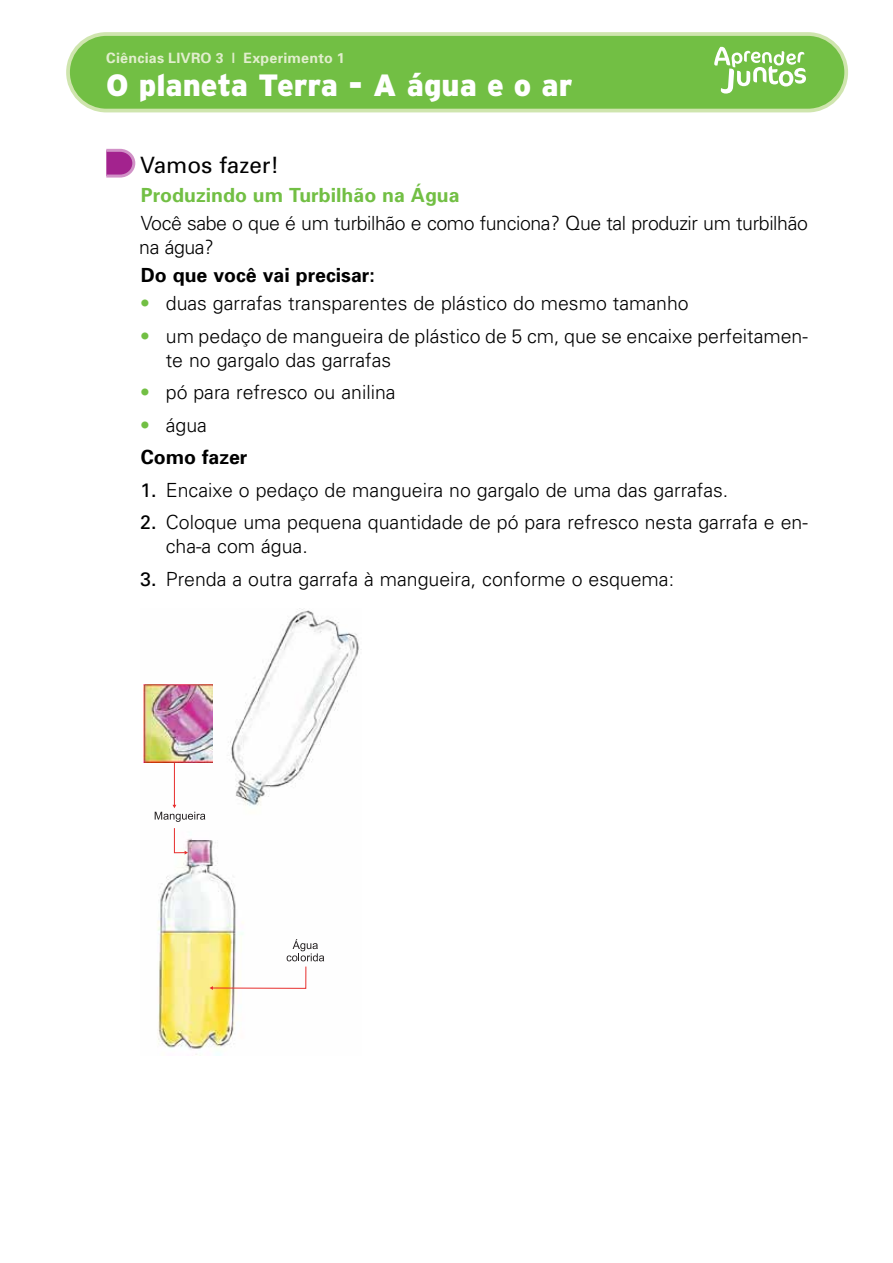
<style>
.page{position:relative;width:893px;height:1263px;background:#fff}
.page>*{position:absolute;margin:0;border:0;box-sizing:border-box;transform-origin:0 0}
.t1{font:900 30.75px "Interstate";color:#fff}
.t2{font:22.5px "Univers";color:#000}
.t3{font:300 19.5px/24px "Univers";color:#000}
.t4{font:300 19.5px/24px "Univers";letter-spacing:-.02em;color:#000}
.t5{font:700 19.5px/32.5px "Univers";color:#000}
.t6{font:700 19.5px "Univers";color:#72bf44}
.t7{font:700 14.25px "Univers";letter-spacing:.015em;color:#e1eecd}
.s1{color:#72bf44}
.s2{font-weight:300;color:#72bf44}
.s3{font-weight:300}
.s4{font-weight:400}
</style>
<div class="page">
<div style="left:68px;top:34px;width:778px;height:77px;background:#72bf44;border-radius:38px"></div>
<div style="left:66px;top:32px;width:782px;height:80px;border:4px solid #cfe5ae;border-radius:38px"></div>
<svg style="left:714px;top:47px;width:92px;height:47px"></svg>
<svg style="left:106px;top:149px;width:29px;height:29px"></svg>
<img style="left:143px;top:608px;width:216px;height:447px">
<img style="left:144px;top:762px;width:56px;height:1px">
<img style="left:144px;top:684px;width:68px;height:78px">
<hr style="left:174px;top:763px;width:1px;height:42px;background:#e72e2d">
<svg style="left:155px;top:805px;width:50px;height:49px"></svg>
<svg style="left:209px;top:939px;width:115px;height:51px"></svg>
<p class="t7" style="left:106px;top:48px;width:240px">Ciências LIVRO 3 | Experimento 1</p>
<h1 class="t1" style="left:106px;top:67px;width:468px">O planeta Terra - A água e o ar</h1>
<p class="t2" style="left:140px;top:151px;width:141px">Vamos fazer!</p>
<p class="t6" style="left:141px;top:182px;width:320px">Produzindo um Turbilhão na Água</p>
<p class="t4" style="left:139px;top:210px;width:670px">Você sabe o que é um turbilhão e como funciona? Que tal produzir um turbilhão na água?</p>
<p class="t5" style="left:141px;top:258px;width:236px">Do que você vai precisar:</p>
<p class="t3" style="left:140px;top:291px;width:550px"><span class="s1">•</span> duas garrafas transparentes de plástico do mesmo tamanho</p>
<p class="t3" style="left:166px;top:323px;width:643px;text-indent:-26px"><span class="s1">•</span> um pedaço de mangueira de plástico de 5 cm, que se encaixe perfeitamen&shy;te no gargalo das garrafas</p>
<p class="t3" style="left:140px;top:380px;width:257px"><span class="s1">•</span> pó para refresco ou anilina</p>
<p class="t5" style="left:140px;top:408px;width:109px"><span class="s2">•</span> <span class="s3">água<br></span>Como fazer</p>
<p class="t3" style="left:140px;top:477px;width:590px"><span class="s4">1.</span> Encaixe o pedaço de mangueira no gargalo de uma das garrafas.</p>
<p class="t3" style="left:166px;top:510px;width:643px;text-indent:-26px"><span class="s4">2.</span> Coloque uma pequena quantidade de pó para refresco nesta garrafa e en&shy;cha-a com água.</p>
<p class="t3" style="left:140px;top:566px;width:535px"><span class="s4">3.</span> Prenda a outra garrafa à mangueira, conforme o esquema:</p>
</div>
